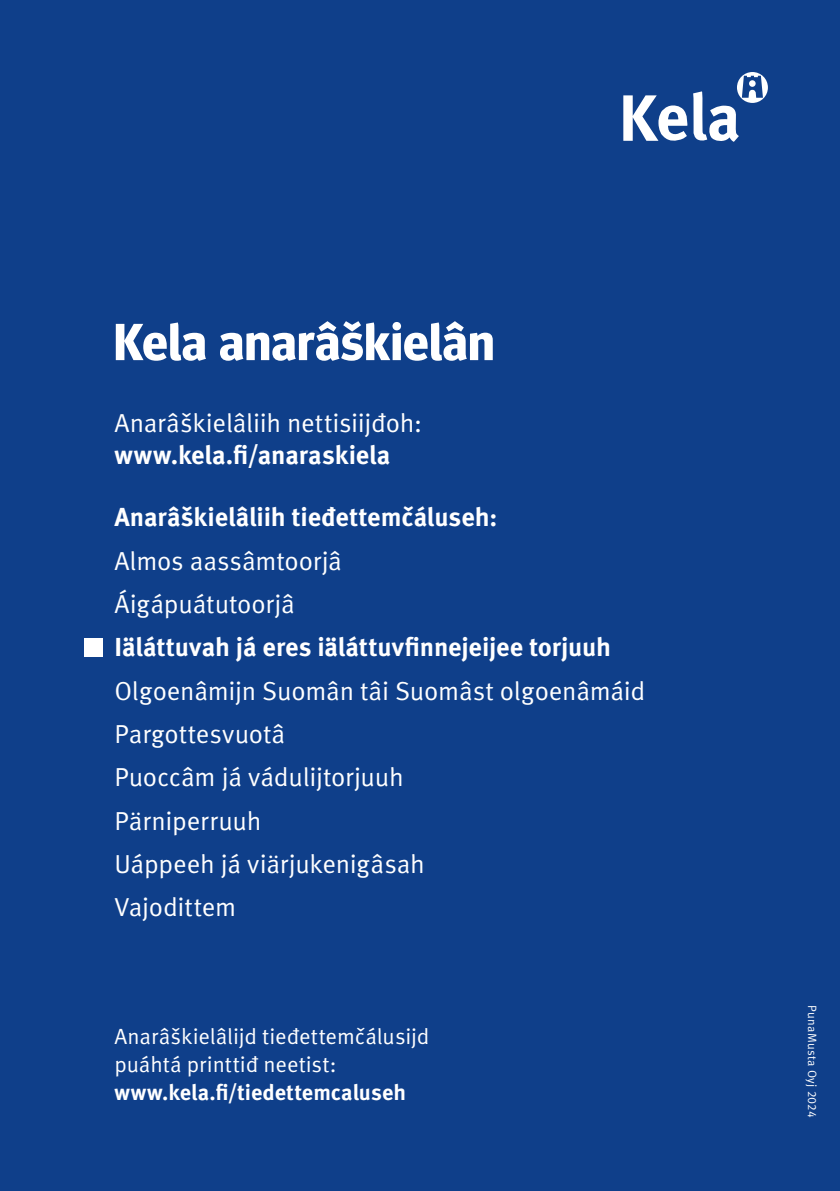
<style>
.page{position:relative;width:840px;height:1191px;background:#fff}
.page>*{position:absolute;margin:0;border:0;box-sizing:border-box;transform-origin:0 0}
.H1_otsikko{font:700 52px "Meta Headline Pro";letter-spacing:.01em;color:#fff}
.P_Body_copy{font:26px "Meta Pro Norm";letter-spacing:-.01em;color:#fff}
.P_Body_copy-2{font:700 26px "Meta Pro";letter-spacing:-.005em;color:#fff}
.P_Body_copy-3{font:22px "Meta Pro Norm";letter-spacing:-.005em;color:#fff}
.P_Body_copy-4{font:700 22px "Meta Pro";letter-spacing:.005em;color:#fff}
.t1{font:12px "Meta Pro Norm";letter-spacing:.04em;color:#fff}
</style>
<div class="page">
<div style="left:0;top:0;width:839px;height:1191px;background:#0f3f8a"></div>
<svg style="left:623px;top:72px;width:144px;height:70px"></svg>
<div style="left:84px;top:638px;width:18px;height:18px;background:#fff"></div>
<h1 class="H1_otsikko" style="left:113px;top:301px;width:382px">Kela anarâškielân</h1>
<p class="P_Body_copy" style="left:114px;top:403px;width:309px">Anarâškielâliih nettisiijđoh:</p>
<p class="P_Body_copy-2" style="left:114px;top:435px;width:277px">www.kela.fi/anaraskiela</p>
<p class="P_Body_copy-2" style="left:114px;top:497px;width:384px">Anarâškielâliih tieđettemčáluseh:</p>
<p class="P_Body_copy" style="left:114px;top:541px;width:229px">Almos aassâmtoorjâ</p>
<p class="P_Body_copy" style="left:114px;top:584px;width:182px">Áigápuátutoorjâ</p>
<p class="P_Body_copy-2" style="left:114px;top:627px;width:498px">Iäláttuvah já eres iäláttuvfinnejeijee torjuuh</p>
<p class="P_Body_copy" style="left:114px;top:671px;width:532px">Olgoenâmijn Suomân tâi Suomâst olgoenâmáid</p>
<p class="P_Body_copy" style="left:114px;top:714px;width:172px">Pargottesvuotâ</p>
<p class="P_Body_copy" style="left:114px;top:757px;width:291px">Puoccâm já vádulijtorjuuh</p>
<p class="P_Body_copy" style="left:114px;top:801px;width:149px">Pärniperruuh</p>
<p class="P_Body_copy" style="left:114px;top:844px;width:312px">Uáppeeh já viärjukenigâsah</p>
<p class="P_Body_copy" style="left:114px;top:887px;width:123px">Vajodittem</p>
<p class="P_Body_copy-3" style="left:114px;top:1019px;width:316px">Anarâškielâlijd tieđettemčálusijd</p>
<p class="P_Body_copy-3" style="left:114px;top:1047px;width:223px">puáhtá printtiđ neetist:</p>
<p class="P_Body_copy-4" style="left:114px;top:1075px;width:293px">www.kela.fi/tiedettemcaluseh</p>
<p class="t1" style="left:821px;top:1005px;width:114px;rotate:90deg">PunaMusta Oyj 2024</p>
</div>
